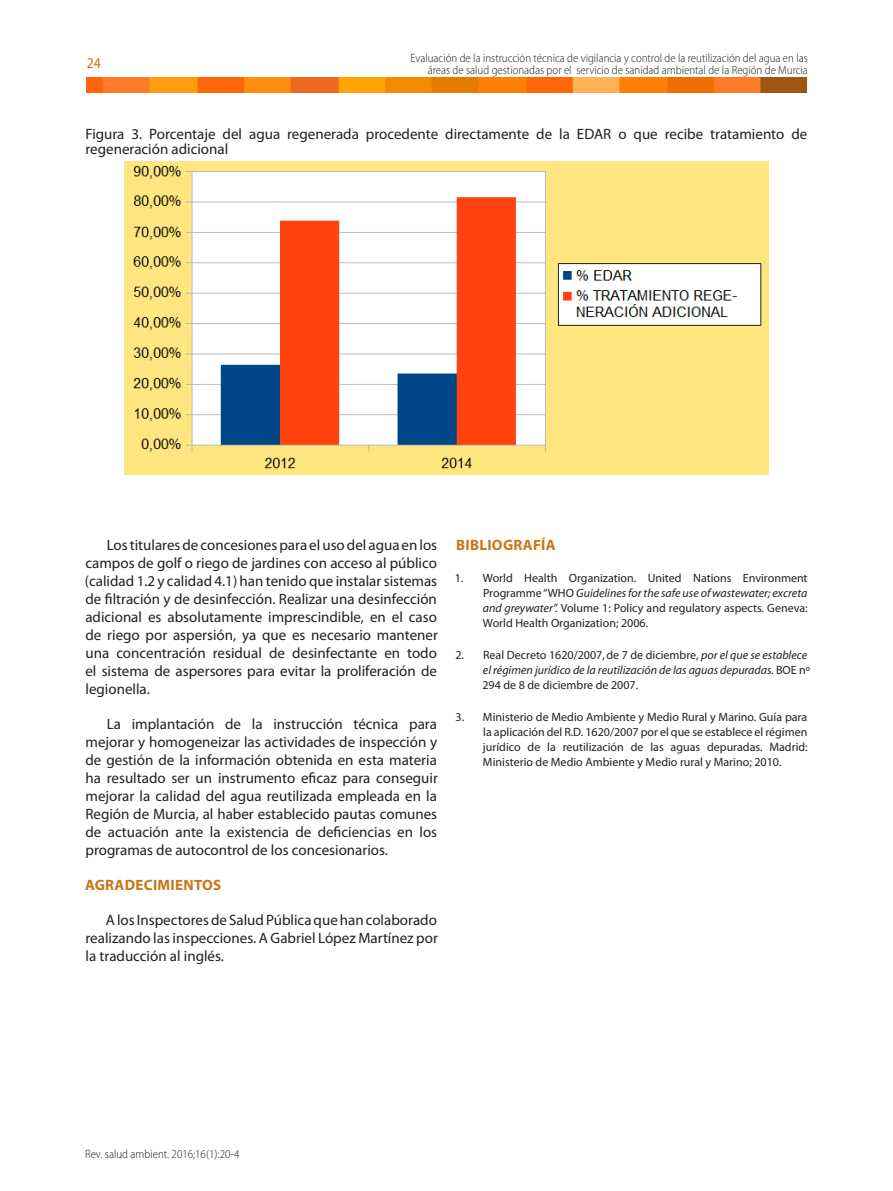
<style>
.page{position:relative;width:893px;height:1191px;background:#fff}
.page>*{position:absolute;margin:0;border:0;box-sizing:border-box;transform-origin:0 0}
.ARTICULO__texto{font:15px/18px "Myriad Pro";color:#231f20;text-align:justify}
.TABLA__título{font:15px/15px "Myriad Pro";color:#231f20}
.ARTÍCULO__titulo_nor{font:700 15px "Myriad Pro";letter-spacing:.02em;color:#cb7616}
.t1{font:semi-condensed 15px "Myriad Pro";color:#cb7616}
.t2{font:12px/15px "Myriad Pro";color:#231f20;text-align:justify}
.t3{font:300 semi-condensed 12px/12px "Myriad Pro";color:#231f20;text-align:right}
.t4{font:italic 12px/15px "Myriad Pro";color:#231f20}
.s1{font-style:italic}
.s2{font-style:normal}
</style>
<div class="page">
<img style="left:86px;top:77px;width:721px;height:15px">
<img style="left:125px;top:161px;width:643px;height:314px">
<p class="t1" style="left:87px;top:54px;width:16px">24</p>
<p class="t3" style="left:411px;top:52px;width:399px">Evaluación de la instrucción técnica de vigilancia y control de la reutilización del agua en las áreas de salud gestionadas por el servicio de sanidad ambiental de la Región de Murcia</p>
<p class="TABLA__título" style="left:85px;top:126px;width:723px">Figura 3. Porcentaje del agua regenerada procedente directamente de la EDAR o que recibe tratamiento de regeneración adicional</p>
<p class="ARTICULO__texto" style="left:85px;top:536px;width:355px;text-indent:22px">Los titulares de concesiones para el uso del agua en los campos de golf o riego de jardines con acceso al público (calidad 1.2 y calidad 4.1) han tenido que instalar sistemas de filtración y de desinfección. Realizar una desinfección adicional es absolutamente imprescindible, en el caso de riego por aspersión, ya que es necesario mantener una concentración residual de desinfectante en todo el sistema de aspersores para evitar la proliferación de legionella.</p>
<p class="ARTICULO__texto" style="left:85px;top:715px;width:354px;text-indent:21px">La implantación de la instrucción técnica para mejorar y homogeneizar las actividades de inspección y de gestión de la información obtenida en esta materia ha resultado ser un instrumento eficaz para conseguir mejorar la calidad del agua reutilizada empleada en la Región de Murcia, al haber establecido pautas comunes de actuación ante la existencia de deficiencias en los programas de autocontrol de los concesionarios.</p>
<p class="ARTÍCULO__titulo_nor" style="left:85px;top:875px;width:138px">AGRADECIMIENTOS</p>
<p class="ARTICULO__texto" style="left:86px;top:911px;width:354px;text-indent:20px">A los Inspectores de Salud Pública que han colaborado realizando las inspecciones. A Gabriel López Martínez por la traducción al inglés.</p>
<p class="ARTÍCULO__titulo_nor" style="left:456px;top:535px;width:101px">BIBLIOGRAFÍA</p>
<p class="t2" style="left:483px;top:570px;width:326px;text-indent:-28px">1. World Health Organization. United Nations Environment Programme “WHO <span class="s1">Guidelines for the safe use of wastewater; excreta and greywater”.</span> Volume 1: Policy and regulatory aspects. Geneva:<br>World Health Organization; 2006.</p>
<p class="t4" style="left:482px;top:647px;width:329px;text-indent:-27px"><span class="s2">2. Real Decreto 1620/2007,de 7 de diciembre,</span> por el que se establece el régimen jurídico de la reutilización de las aguas depuradas. <span class="s2">BOE nº<br>294 de 8 de diciembre de 2007.</span></p>
<p class="t2" style="left:483px;top:709px;width:326px;text-indent:-27px">3. Ministerio de Medio Ambiente y Medio Rural y Marino. Guía para la aplicación del R.D. 1620/2007 por el que se establece el régimen jurídico de la reutilización de las aguas depuradas. Madrid:<br>Ministerio de Medio Ambiente y Medio rural y Marino; 2010.</p>
<p class="t3" style="left:85px;top:1147px;width:156px">Rev. salud ambient. 2016;16(1):20-4</p>
</div>
